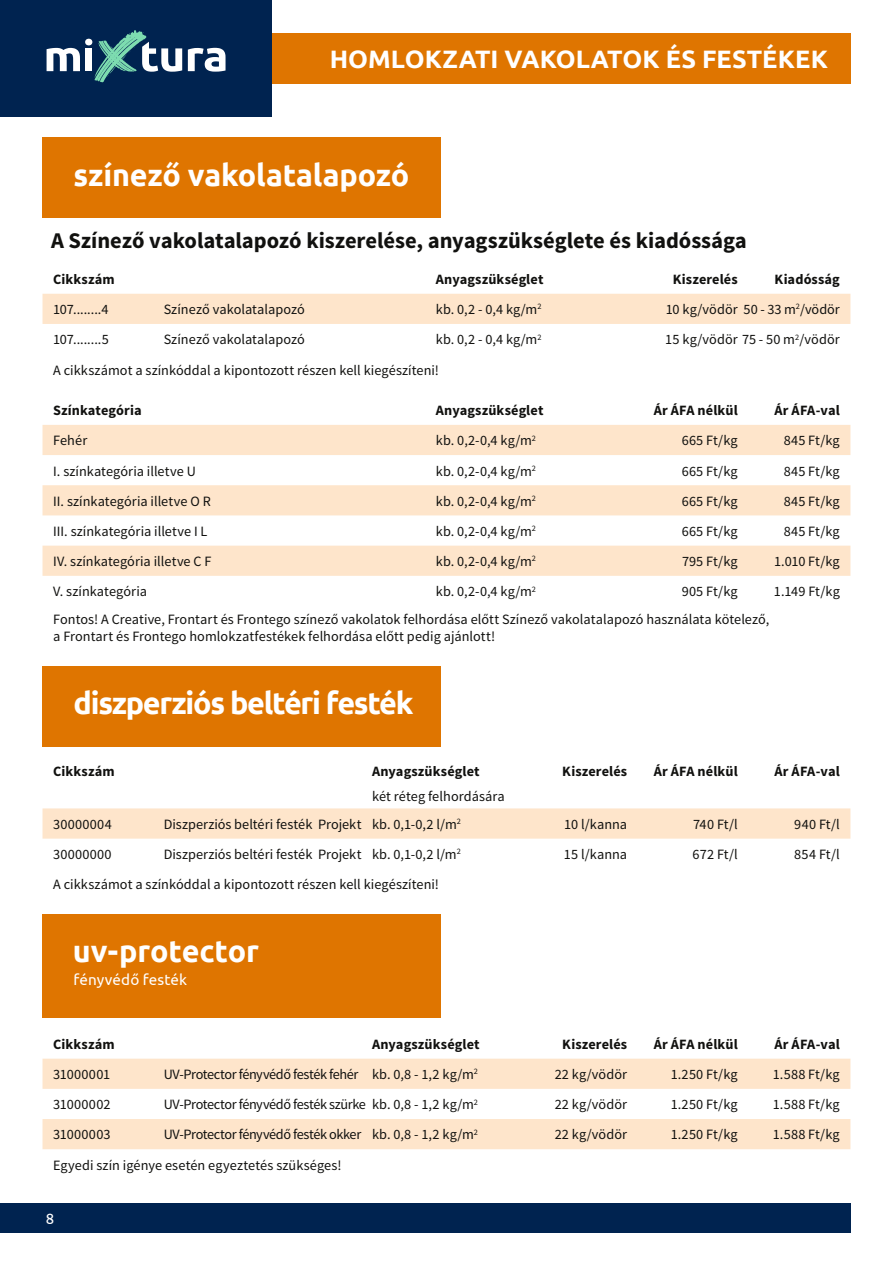
<style>
.page{position:relative;width:893px;height:1263px;background:#fff}
.page>*{position:absolute;margin:0;border:0;box-sizing:border-box;transform-origin:0 0}
.t1{font:700 30.45px "Ubuntu";letter-spacing:-.01em;color:#fff}
.t2{font:700 30.45px "Ubuntu";letter-spacing:-.04em;color:#fff}
.t3{font:700 25.2px "Ubuntu";color:#fff}
.t4{font:700 22.5px "Source Sans Pro";letter-spacing:-.005em;color:#11110f}
.t5{font:15.3px "Ubuntu";letter-spacing:.005em;color:#fff}
.t6{font:15px "Ubuntu";color:#fff}
.t7{font:14.25px/17.1px "Source Sans Pro";letter-spacing:.005em;color:#11110f}
.t8{font:700 14.25px "Source Sans Pro";letter-spacing:.01em;color:#11110f}
.t9{font:14.25px "Source Sans Pro";letter-spacing:-.03em;color:#11110f}
.t10{font:14.25px "Source Sans Pro";letter-spacing:-.025em;color:#11110f}
</style>
<div class="page">
<div style="left:0;top:1203px;width:850px;height:30px;background:#002350"></div>
<div style="left:271px;top:33px;width:579px;height:51px;background:#df7500"></div>
<svg style="left:43px;top:425px;width:807px;height:151px;fill:#fee5cb"></svg>
<div style="left:43px;top:294px;width:807px;height:30px;background:#fee5cb"></div>
<div style="left:43px;top:808px;width:807px;height:31px;background:#fee5cb"></div>
<svg style="left:43px;top:1059px;width:807px;height:90px;fill:#fee5cb"></svg>
<div style="left:43px;top:137px;width:398px;height:81px;background:#df7500"></div>
<div style="left:43px;top:666px;width:398px;height:81px;background:#df7500"></div>
<div style="left:43px;top:914px;width:398px;height:103px;background:#df7500"></div>
<div style="left:0;top:0;width:271px;height:117px;background:#002350"></div>
<svg style="left:188px;top:48px;width:38px;height:24px"></svg>
<svg style="left:47px;top:30px;width:135px;height:52px"></svg>
<h2 class="t3" style="left:330px;top:44px;width:500px">HOMLOKZATI VAKOLATOK ÉS FESTÉKEK</h2>
<h1 class="t1" style="left:74px;top:156px;width:337px">színező vakolatalapozó</h1>
<h3 class="t4" style="left:51px;top:226px;width:697px">A Színező vakolatalapozó kiszerelése, anyagszükséglete és kiadóssága</h3>
<p class="t8" style="left:53px;top:270px;width:63px">Cikkszám</p>
<p class="t8" style="left:436px;top:270px;width:109px">Anyagszükséglet</p>
<p class="t8" style="left:673px;top:270px;width:66px">Kiszerelés</p>
<p class="t8" style="left:775px;top:270px;width:67px">Kiadósság</p>
<p class="t7" style="left:53px;top:301px;width:57px">107........4</p>
<p class="t7" style="left:164px;top:301px;width:143px">Színező vakolatalapozó</p>
<p class="t7" style="left:436px;top:301px;width:107px">kb. 0,2 - 0,4 kg/m<sup>2</sup></p>
<p class="t7" style="left:666px;top:301px;width:176px">10 kg/vödör 50 - 33 m<sup>2</sup>/vödör</p>
<p class="t7" style="left:53px;top:331px;width:57px">107........5</p>
<p class="t7" style="left:164px;top:331px;width:143px">Színező vakolatalapozó</p>
<p class="t7" style="left:436px;top:331px;width:107px">kb. 0,2 - 0,4 kg/m<sup>2</sup></p>
<p class="t7" style="left:665px;top:331px;width:176px">15 kg/vödör 75 - 50 m<sup>2</sup>/vödör</p>
<p class="t7" style="left:53px;top:362px;width:387px">A cikkszámot a színkóddal a kipontozott részen kell kiegészíteni!</p>
<p class="t8" style="left:53px;top:401px;width:90px">Színkategória</p>
<p class="t8" style="left:436px;top:401px;width:109px">Anyagszükséglet</p>
<p class="t8" style="left:654px;top:401px;width:86px">Ár ÁFA nélkül</p>
<p class="t8" style="left:774px;top:401px;width:67px">Ár ÁFA-val</p>
<p class="t7" style="left:53px;top:432px;width:36px">Fehér</p>
<p class="t7" style="left:436px;top:432px;width:102px">kb. 0,2-0,4 kg/m<sup>2</sup></p>
<p class="t7" style="left:682px;top:432px;width:58px">665 Ft/kg</p>
<p class="t7" style="left:784px;top:432px;width:58px">845 Ft/kg</p>
<p class="t7" style="left:53px;top:462px;width:144px">I. színkategória illetve U</p>
<p class="t7" style="left:436px;top:462px;width:102px">kb. 0,2-0,4 kg/m<sup>2</sup></p>
<p class="t7" style="left:682px;top:462px;width:58px">665 Ft/kg</p>
<p class="t7" style="left:784px;top:462px;width:58px">845 Ft/kg</p>
<p class="t7" style="left:53px;top:493px;width:159px">II. színkategória illetve O R</p>
<p class="t7" style="left:436px;top:493px;width:102px">kb. 0,2-0,4 kg/m<sup>2</sup></p>
<p class="t7" style="left:682px;top:493px;width:58px">665 Ft/kg</p>
<p class="t7" style="left:784px;top:493px;width:58px">845 Ft/kg</p>
<p class="t7" style="left:53px;top:523px;width:156px">III. színkategória illetve I L</p>
<p class="t7" style="left:436px;top:523px;width:102px">kb. 0,2-0,4 kg/m<sup>2</sup></p>
<p class="t7" style="left:682px;top:523px;width:58px">665 Ft/kg</p>
<p class="t7" style="left:784px;top:523px;width:58px">845 Ft/kg</p>
<p class="t7" style="left:53px;top:553px;width:160px">IV. színkategória illetve C F</p>
<p class="t7" style="left:436px;top:553px;width:102px">kb. 0,2-0,4 kg/m<sup>2</sup></p>
<p class="t7" style="left:682px;top:553px;width:57px">795 Ft/kg</p>
<p class="t7" style="left:774px;top:553px;width:67px">1.010 Ft/kg</p>
<p class="t7" style="left:53px;top:583px;width:95px">V. színkategória</p>
<p class="t7" style="left:436px;top:583px;width:102px">kb. 0,2-0,4 kg/m<sup>2</sup></p>
<p class="t7" style="left:682px;top:583px;width:58px">905 Ft/kg</p>
<p class="t7" style="left:774px;top:583px;width:67px">1.149 Ft/kg</p>
<p class="t7" style="left:53px;top:611px;width:718px">Fontos! A Creative, Frontart és Frontego színező vakolatok felhordása előtt Színező vakolatalapozó használata kötelező, a Frontart és Frontego homlokzatfestékek felhordása előtt pedig ajánlott!</p>
<h1 class="t2" style="left:74px;top:685px;width:341px">diszperziós beltéri festék</h1>
<p class="t8" style="left:53px;top:762px;width:63px">Cikkszám</p>
<p class="t8" style="left:372px;top:762px;width:109px">Anyagszükséglet</p>
<p class="t8" style="left:562px;top:762px;width:66px">Kiszerelés</p>
<p class="t8" style="left:654px;top:762px;width:86px">Ár ÁFA nélkül</p>
<p class="t8" style="left:774px;top:762px;width:67px">Ár ÁFA-val</p>
<p class="t7" style="left:372px;top:788px;width:134px">két réteg felhordására</p>
<p class="t7" style="left:53px;top:816px;width:60px">30000004</p>
<p class="t7" style="left:164px;top:816px;width:299px">Diszperziós beltéri festék Projekt kb. 0,1-0,2 l/m<sup>2</sup></p>
<p class="t7" style="left:564px;top:816px;width:65px">10 l/kanna</p>
<p class="t7" style="left:693px;top:816px;width:46px">740 Ft/l</p>
<p class="t7" style="left:794px;top:816px;width:47px">940 Ft/l</p>
<p class="t7" style="left:53px;top:846px;width:60px">30000000</p>
<p class="t7" style="left:164px;top:846px;width:299px">Diszperziós beltéri festék Projekt kb. 0,1-0,2 l/m<sup>2</sup></p>
<p class="t7" style="left:564px;top:846px;width:65px">15 l/kanna</p>
<p class="t7" style="left:692px;top:846px;width:47px">672 Ft/l</p>
<p class="t7" style="left:794px;top:846px;width:47px">854 Ft/l</p>
<p class="t7" style="left:53px;top:876px;width:387px">A cikkszámot a színkóddal a kipontozott részen kell kiegészíteni!</p>
<h1 class="t1" style="left:73px;top:933px;width:188px">uv-protector</h1>
<p class="t5" style="left:74px;top:970px;width:115px">fényvédő festék</p>
<p class="t8" style="left:53px;top:1035px;width:63px">Cikkszám</p>
<p class="t8" style="left:372px;top:1035px;width:109px">Anyagszükséglet</p>
<p class="t8" style="left:562px;top:1035px;width:66px">Kiszerelés</p>
<p class="t8" style="left:654px;top:1035px;width:86px">Ár ÁFA nélkül</p>
<p class="t8" style="left:774px;top:1035px;width:67px">Ár ÁFA-val</p>
<p class="t7" style="left:53px;top:1066px;width:58px">31000001</p>
<p class="t10" style="left:164px;top:1065px;width:316px">UV-Protector fényvédő festék fehér kb. 0,8 - 1,2 kg/m<sup>2</sup></p>
<p class="t7" style="left:555px;top:1066px;width:74px">22 kg/vödör</p>
<p class="t7" style="left:671px;top:1066px;width:69px">1.250 Ft/kg</p>
<p class="t7" style="left:773px;top:1066px;width:69px">1.588 Ft/kg</p>
<p class="t7" style="left:53px;top:1096px;width:59px">31000002</p>
<p class="t9" style="left:164px;top:1096px;width:316px">UV-Protector fényvédő festék szürke kb. 0,8 - 1,2 kg/m<sup>2</sup></p>
<p class="t7" style="left:555px;top:1096px;width:74px">22 kg/vödör</p>
<p class="t7" style="left:671px;top:1096px;width:69px">1.250 Ft/kg</p>
<p class="t7" style="left:773px;top:1096px;width:69px">1.588 Ft/kg</p>
<p class="t7" style="left:53px;top:1126px;width:59px">31000003</p>
<p class="t9" style="left:164px;top:1126px;width:316px">UV-Protector fényvédő festék okker kb. 0,8 - 1,2 kg/m<sup>2</sup></p>
<p class="t7" style="left:555px;top:1126px;width:74px">22 kg/vödör</p>
<p class="t7" style="left:671px;top:1126px;width:69px">1.250 Ft/kg</p>
<p class="t7" style="left:773px;top:1126px;width:69px">1.588 Ft/kg</p>
<p class="t7" style="left:53px;top:1157px;width:290px">Egyedi szín igénye esetén egyeztetés szükséges!</p>
<p class="t6" style="left:46px;top:1209px;width:10px">8</p>
</div>
